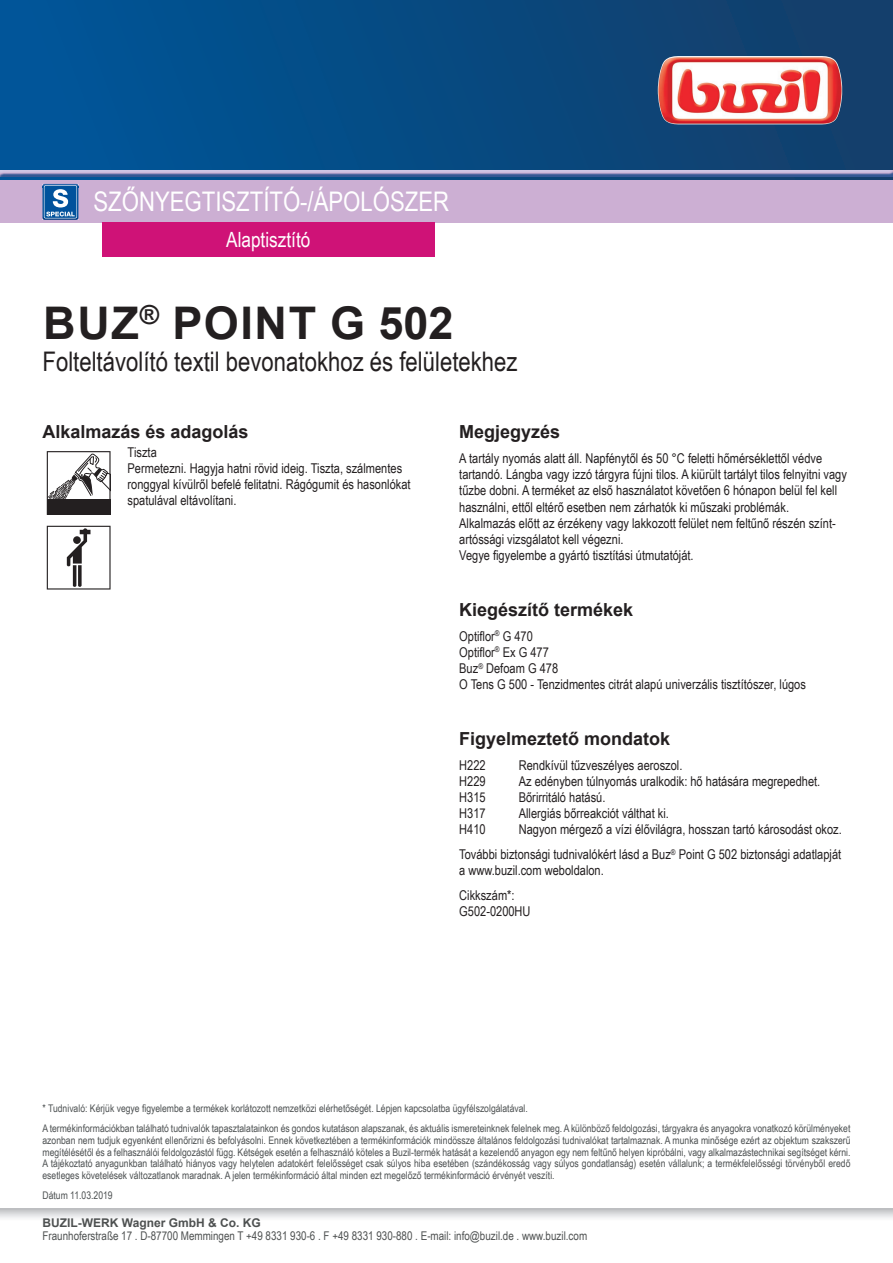
<style>
.page{position:relative;width:893px;height:1263px;background:#fff}
.page>*{position:absolute;margin:0;border:0;box-sizing:border-box;transform-origin:0 0}
.t1{font:700 45px "Arial";letter-spacing:.035em;color:#231f20}
.t2{font:27px "Arial Narrow";color:#231f20}
.t3{font:27px "Arial Narrow";color:#fff}
.t4{font:21px "Arial Narrow";color:#fff}
.t5{font:700 18px "Arial";color:#231f20}
.t6{font:13.5px/16.2px "Arial Narrow";color:#231f20}
.t7{font:12px "Arial Narrow";color:#4e5151}
.t8{font:700 12px "Arial";color:#4e5151}
.t9{font:10.5px/11.7px "Arial Narrow";color:#4d5152}
</style>
<div class="page">
<svg style="left:0;top:1209px;width:893px;height:9px;background:#d9dadc"></svg>
<svg style="left:47px;top:451px;width:64px;height:64px"></svg>
<svg style="left:47px;top:526px;width:64px;height:63px"></svg>
<div style="left:0;top:0;width:893px;height:180px;background:linear-gradient(to right,#00569a,#143e69)"></div>
<img style="left:658px;top:56px;width:184px;height:68px">
<hr style="left:0;top:0;width:1px;height:180px;background:#015599">
<div style="left:0;top:169px;width:893px;height:8px;background:#015599;opacity:.75"></div>
<div style="left:0;top:180px;width:893px;height:43px;background:#ccafd3"></div>
<img style="left:43px;top:184px;width:35px;height:36px">
<svg style="left:44px;top:185px;width:35px;height:33px"></svg>
<div style="left:102px;top:223px;width:333px;height:34px;background:#cf1277"></div>
<h2 class="t3" style="left:94px;top:182px;width:357px">SZŐNYEGTISZTÍTÓ-/ÁPOLÓSZER</h2>
<h3 class="t4" style="left:226px;top:225px;width:86px">Alaptisztító</h3>
<h1 class="t1" style="left:43px;top:291px;width:412px">BUZ<sup>®</sup> POINT G 502</h1>
<h2 class="t2" style="left:43px;top:342px;width:477px">Folteltávolító textil bevonatokhoz és felületekhez</h2>
<h3 class="t5" style="left:43px;top:419px;width:208px">Alkalmazás és adagolás</h3>
<p class="t6" style="left:128px;top:443px;width:285px">Tiszta<br>Permetezni. Hagyja hatni rövid ideig. Tiszta, szálmentes ronggyal kívülről befelé felitatni. Rágógumit és hasonlókat spatulával eltávolítani.</p>
<h3 class="t5" style="left:459px;top:419px;width:103px">Megjegyzés</h3>
<p class="t6" style="left:459px;top:450px;width:389px">A tartály nyomás alatt áll. Napfénytől és 50 °C feletti hőmérséklettől védve tartandó. Lángba vagy izzó tárgyra fújni tilos. A kiürült tartályt tilos felnyitni vagy tűzbe dobni. A terméket az első használatot követően 6 hónapon belül fel kell használni, ettől eltérő esetben nem zárhatók ki műszaki problémák.<br>Alkalmazás előtt az érzékeny vagy lakkozott felület nem feltűnő részén színt&shy;artóssági vizsgálatot kell végezni.<br>Vegye figyelembe a gyártó tisztítási útmutatóját.</p>
<h3 class="t5" style="left:459px;top:597px;width:176px">Kiegészítő termékek</h3>
<p class="t6" style="left:459px;top:627px;width:348px">Optiflor<sup>®</sup> G 470<br>Optiflor<sup>®</sup> Ex G 477<br>Buz<sup>®</sup> Defoam G 478<br>O Tens G 500 - Tenzidmentes citrát alapú univerzális tisztítószer, lúgos</p>
<h3 class="t5" style="left:459px;top:726px;width:213px">Figyelmeztető mondatok</h3>
<p class="t6" style="left:459px;top:756px;width:28px">H222</p>
<p class="t6" style="left:519px;top:756px;width:165px">Rendkívül tűzveszélyes aeroszol.</p>
<p class="t6" style="left:459px;top:772px;width:28px">H229</p>
<p class="t6" style="left:519px;top:772px;width:303px">Az edényben túlnyomás uralkodik: hő hatására megrepedhet.</p>
<p class="t6" style="left:459px;top:788px;width:28px">H315</p>
<p class="t6" style="left:519px;top:788px;width:88px">Bőrirritáló hatású.</p>
<p class="t6" style="left:459px;top:805px;width:28px">H317</p>
<p class="t6" style="left:519px;top:805px;width:152px">Allergiás bőrreakciót válthat ki.</p>
<p class="t6" style="left:459px;top:821px;width:28px">H410</p>
<p class="t6" style="left:459px;top:817px;width:384px;line-height:24.8px;text-align:right">Nagyon mérgező a vízi élővilágra, hosszan tartó károsodást okoz.<br>További biztonsági tudnivalókért lásd a Buz<sup>®</sup> Point G 502 biztonsági adatlapját</p>
<p class="t6" style="left:459px;top:858px;width:146px;line-height:24.8px">a www.buzil.com weboldalon.<br>Cikkszám*:</p>
<p class="t6" style="left:459px;top:903px;width:73px">G502-0200HU</p>
<p class="t9" style="left:43px;top:1098px;width:809px;line-height:20.2px">* Tudnivaló: Kérjük vegye figyelembe a termékek korlátozott nemzetközi elérhetőségét. Lépjen kapcsolatba ügyfélszolgálatával.<br>A termékinformációkban található tudnivalók tapasztalatainkon és gondos kutatáson alapszanak, és aktuális ismereteinknek felelnek meg. A különböző feldolgozási, tárgyakra és anyagokra vonatkozó körülményeket</p>
<p class="t9" style="left:43px;top:1134px;width:809px;text-align:justify">azonban nem tudjuk egyenként ellenőrizni és befolyásolni. Ennek következtében a termékinformációk mindössze általános feldolgozási tudnivalókat tartalmaznak. A munka minősége ezért az objektum szakszerű megítélésétől és a felhasználói feldolgozástól függ. Kétségek esetén a felhasználó köteles a Buzil-termék hatását a kezelendő anyagon egy nem feltűnő helyen kipróbálni, vagy alkalmazástechnikai segítséget kérni.<br>A tájékoztató anyagunkban található hiányos vagy helytelen adatokért felelősséget csak súlyos hiba esetében (szándékosság vagy súlyos gondatlanság) esetén vállalunk; a termékfelelősségi törvényből eredő esetleges követelések változatlanok maradnak. A jelen termékinformáció által minden ezt megelőző termékinformáció érvényét veszíti.</p>
<p class="t9" style="left:43px;top:1189px;width:72px">Dátum 11.03.2019</p>
<p class="t8" style="left:43px;top:1214px;width:220px">BUZIL-WERK Wagner GmbH &amp; Co. KG</p>
<p class="t7" style="left:43px;top:1227px;width:546px">Fraunhoferstraße 17 . D-87700 Memmingen T +49 8331 930-6 . F +49 8331 930-880 . E-mail: info@buzil.de . www.buzil.com</p>
</div>
